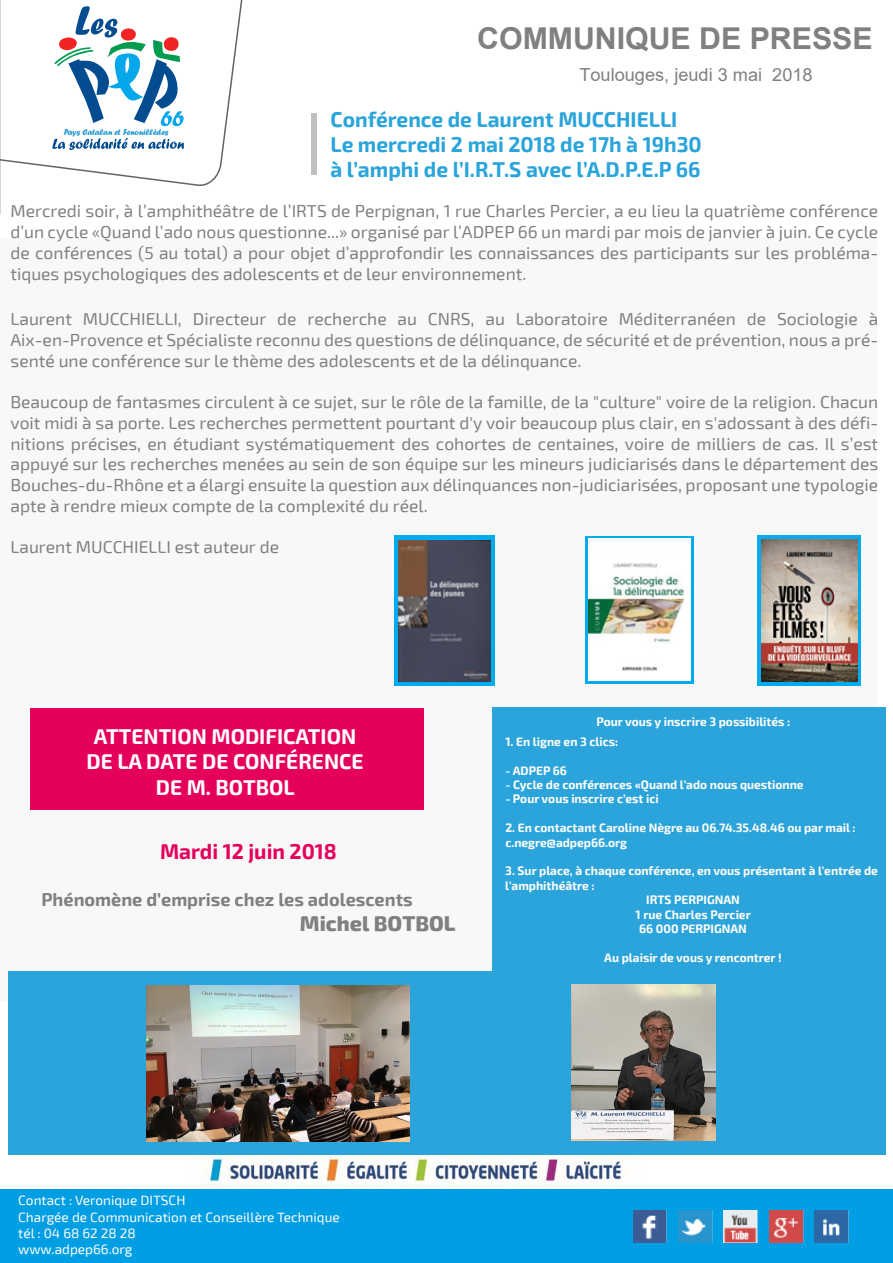
<style>
.page{position:relative;width:893px;height:1263px;background:#fff}
.page>*{position:absolute;margin:0;border:0;box-sizing:border-box;transform-origin:0 0}
.t1{font:700 30px "Arial";color:#808080}
.t2{font:700 21px/25.2px "Exo 2";color:#2aa4da}
.t3{font:700 21px/25.2px "Exo 2";color:#fffdfd;text-align:center}
.t4{font:700 21px "Exo 2";color:#e5005b}
.t5{font:800 21px "Exo 2";color:#808080}
.t6{font:700 18px "Exo 2";color:#808080}
.t7{font:18px "Arial";color:#808080}
.t8{font:17.25px/20.7px "Exo 2";color:#808080;text-align:justify}
.t9{font:13.5px/16.2px "Exo 2";color:#fffdfd}
.t10{font:700 12px/14.4px "Exo 2";color:#fffdfd}
.t11{font:8.7px "Forte";color:#1f96d0;scale:.95 1}
</style>
<div class="page">
<div style="left:0;top:238px;width:877px;height:762px;background:#f8f8f8"></div>
<div style="left:492px;top:708px;width:394px;height:264px;background:#2aa4da"></div>
<div style="left:8px;top:972px;width:878px;height:183px;background:#2aa4da"></div>
<img style="left:183px;top:1156px;width:495px;height:34px">
<div style="left:311px;top:114px;width:6px;height:61px;background:#bfbfbf"></div>
<div style="left:0;top:1190px;width:893px;height:73px;background:#009ee3"></div>
<img style="left:633px;top:1210px;width:227px;height:33px">
<svg style="left:0;top:0;width:243px;height:186px"></svg>
<svg style="left:52px;top:138px;width:132px;height:12px"></svg>
<svg style="left:54px;top:6px;width:130px;height:120px"></svg>
<div style="left:758px;top:535px;width:103px;height:150px;background:#00acef"></div>
<div style="left:585px;top:537px;width:108px;height:147px;background:linear-gradient(to right,#00acef,#00acef)"></div>
<svg style="left:394px;top:535px;width:101px;height:150px;background:#0c9bd5"></svg>
<img style="left:589px;top:539px;width:101px;height:141px">
<img style="left:761px;top:539px;width:97px;height:143px">
<img style="left:399px;top:540px;width:91px;height:141px">
<div style="left:30px;top:708px;width:394px;height:102px;background:#e5005b"></div>
<img style="left:146px;top:985px;width:263px;height:156px">
<img style="left:571px;top:985px;width:145px;height:156px">
<h1 class="t1" style="left:477px;top:17px;width:397px">COMMUNIQUE DE PRESSE</h1>
<p class="t7" style="left:579px;top:62px;width:235px">Toulouges, jeudi 3 mai 2018</p>
<p class="t2" style="left:331px;top:107px;width:373px">Conférence de Laurent MUCCHIELLI<br>Le mercredi 2 mai 2018 de 17h à 19h30 à l’amphi de l’I.R.T.S avec l’A.D.P.E.P 66</p>
<p class="t8" style="left:10px;top:201px;width:869px">Mercredi soir, à l’amphithéâtre de l’IRTS de Perpignan, 1 rue Charles Percier, a eu lieu la quatrième conférence d’un cycle «Quand l’ado nous questionne...» organisé par l’ADPEP 66 un mardi par mois de janvier à juin. Ce cycle de conférences (5 au total) a pour objet d’approfondir les connaissances des participants sur les probléma&shy;tiques psychologiques des adolescents et de leur environnement.</p>
<p class="t8" style="left:10px;top:309px;width:869px">Laurent MUCCHIELLI, Directeur de recherche au CNRS, au Laboratoire Méditerranéen de Sociologie à Aix-en-Provence et Spécialiste reconnu des questions de délinquance, de sécurité et de prévention, nous a pré&shy;senté une conférence sur le thème des adolescents et de la délinquance.</p>
<p class="t8" style="left:10px;top:392px;width:869px">Beaucoup de fantasmes circulent à ce sujet, sur le rôle de la famille, de la "culture" voire de la religion. Chacun voit midi à sa porte. Les recherches permettent pourtant d'y voir beaucoup plus clair, en s'adossant à des défi&shy;nitions précises, en étudiant systématiquement des cohortes de centaines, voire de milliers de cas. Il s’est appuyé sur les recherches menées au sein de son équipe sur les mineurs judiciarisés dans le département des Bouches-du-Rhône et a élargi ensuite la question aux délinquances non-judiciarisées, proposant une typologie apte à rendre mieux compte de la complexité du réel.</p>
<p class="t8" style="left:10px;top:537px;width:270px">Laurent MUCCHIELLI est auteur de</p>
<p class="t11" style="left:64px;top:127px;width:112px">Pays Catalan et Fenouillèdes</p>
<p class="t3" style="left:86px;top:725px;width:279px">ATTENTION MODIFICATION<br>DE LA DATE DE CONFÉRENCE<br>DE M. BOTBOL</p>
<p class="t4" style="left:160px;top:839px;width:178px">Mardi 12 juin 2018</p>
<p class="t6" style="left:41px;top:889px;width:373px">Phénomène d’emprise chez les adolescents</p>
<p class="t5" style="left:300px;top:911px;width:157px">Michel BOTBOL</p>
<p class="t10" style="left:597px;top:715px;width:195px">Pour vous y inscrire 3 possibilités :</p>
<p class="t10" style="left:506px;top:735px;width:114px">1. En ligne en 3 clics:</p>
<p class="t10" style="left:505px;top:763px;width:63px">- ADPEP 66</p>
<p class="t10" style="left:505px;top:778px;width:300px">- Cycle de conférences «Quand l’ado nous questionne</p>
<p class="t10" style="left:505px;top:792px;width:155px">- Pour vous inscrire c’est ici</p>
<p class="t10" style="left:505px;top:821px;width:352px">2. En contactant Caroline Nègre au 06.74.35.48.46 ou par mail : c.negre@adpep66.org</p>
<p class="t10" style="left:505px;top:864px;width:374px">3. Sur place, à chaque conférence, en vous présentant à l'entrée de</p>
<p class="t10" style="left:505px;top:879px;width:91px">l'amphithéâtre :</p>
<p class="t10" style="left:646px;top:893px;width:95px">IRTS PERPIGNAN</p>
<p class="t10" style="left:636px;top:907px;width:117px">1 rue Charles Percier</p>
<p class="t10" style="left:639px;top:922px;width:109px">66 000 PERPIGNAN</p>
<p class="t10" style="left:604px;top:951px;width:179px">Au plaisir de vous y rencontrer !</p>
<p class="t9" style="left:18px;top:1193px;width:323px">Contact : Veronique DITSCH<br>Chargée de Communication et Conseillère Technique tél : 04 68 62 28 28<br>www.adpep66.org</p>
</div>
